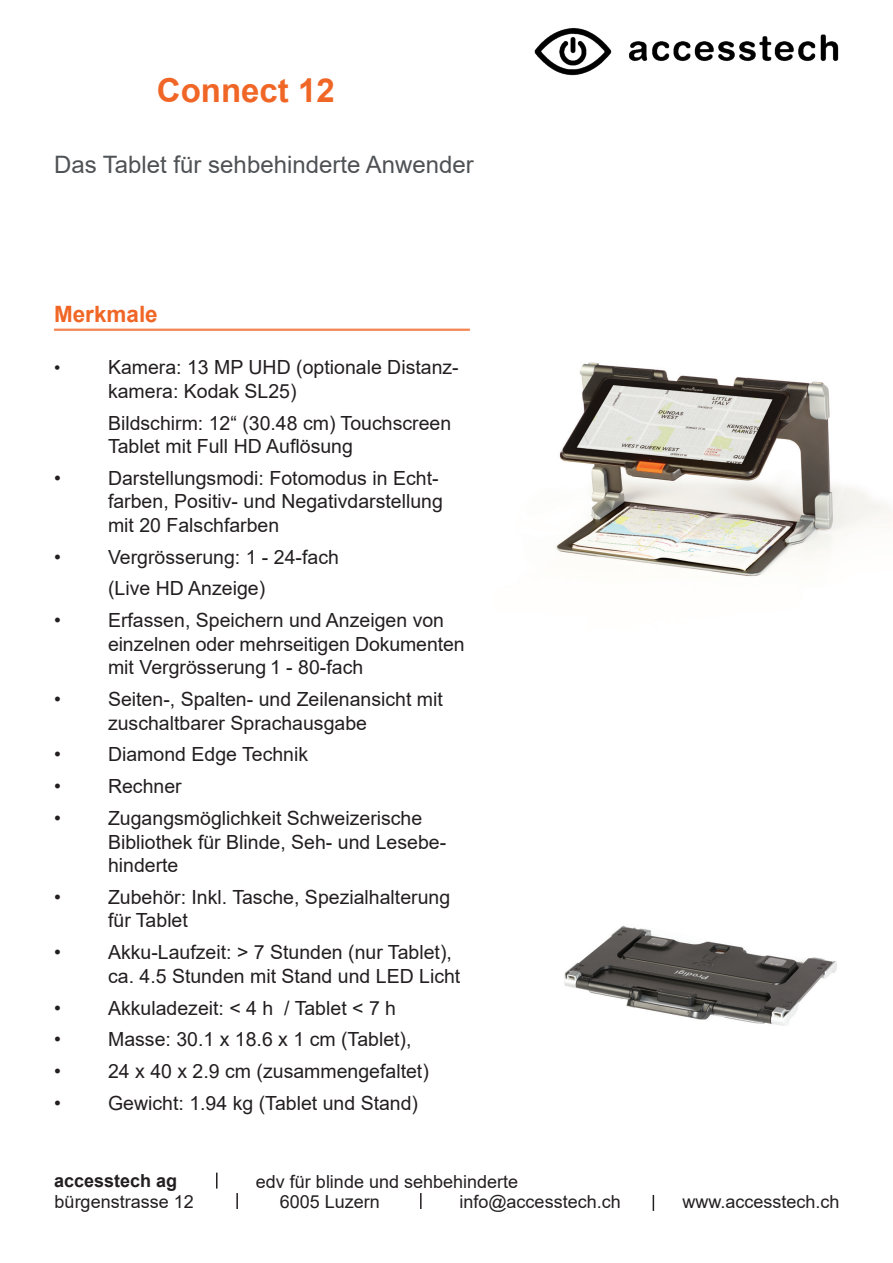
<style>
.page{position:relative;width:893px;height:1263px;background:#fff}
.page>*{position:absolute;margin:0;border:0;box-sizing:border-box;transform-origin:0 0}
.t1{font:700 33px "Arial";color:#f06626}
.t2{font:24px "Arial";color:#4f5255}
.t3{font:700 22.5px "Arial";color:#f06626}
.t4{font:19.5px/23.4px "Arial";color:#231f20}
.t5{font:18px "Arial";color:#231f20}
.t6{font:700 18px "Arial";color:#231f20}
</style>
<div class="page">
<svg style="left:216px;top:1172px;width:2px;height:16px"></svg>
<svg style="left:236px;top:1193px;width:2px;height:16px"></svg>
<svg style="left:420px;top:1193px;width:2px;height:16px"></svg>
<svg style="left:653px;top:1195px;width:1px;height:16px"></svg>
<img style="left:534px;top:28px;width:305px;height:48px">
<hr style="left:54px;top:330px;width:416px;height:1px;background:#f06626">
<hr style="left:54px;top:329px;width:416px;height:1px;background:#f06626">
<img style="left:555px;top:362px;width:338px;height:215px">
<img style="left:564px;top:925px;width:273px;height:101px">
<h1 class="t1" style="left:157px;top:67px;width:179px">Connect 12</h1>
<p class="t2" style="left:54px;top:148px;width:421px">Das Tablet für sehbehinderte Anwender</p>
<p class="t3" style="left:54px;top:299px;width:105px">Merkmale</p>
<p class="t5" style="left:54px;top:355px;width:8px">•</p>
<p class="t4" style="left:108px;top:356px;width:352px">Kamera: 13 MP UHD (optionale Distanz&shy;kamera: Kodak SL25)</p>
<p class="t4" style="left:108px;top:411px;width:345px">Bildschirm: 12“ (30.48 cm) Touchscreen<br>Tablet mit Full HD Auflösung</p>
<p class="t4" style="left:54px;top:466px;width:8px">•</p>
<p class="t4" style="left:108px;top:466px;width:336px">Darstellungsmodi: Fotomodus in Echt&shy;farben, Positiv- und Negativdarstellung mit 20 Falschfarben</p>
<p class="t4" style="left:54px;top:545px;width:8px">•</p>
<p class="t4" style="left:108px;top:541px;width:232px;line-height:32px">Vergrösserung: 1 - 24-fach (Live HD Anzeige)</p>
<p class="t4" style="left:54px;top:609px;width:8px">•</p>
<p class="t4" style="left:108px;top:609px;width:358px">Erfassen, Speichern und Anzeigen von einzelnen oder mehrseitigen Dokumenten mit Vergrösserung 1 - 80-fach</p>
<p class="t4" style="left:54px;top:687px;width:8px">•</p>
<p class="t4" style="left:108px;top:687px;width:336px">Seiten-, Spalten- und Zeilenansicht mit zuschaltbarer Sprachausgabe</p>
<p class="t4" style="left:54px;top:743px;width:8px">•</p>
<p class="t4" style="left:108px;top:743px;width:202px">Diamond Edge Technik</p>
<p class="t4" style="left:54px;top:775px;width:8px">•</p>
<p class="t4" style="left:108px;top:775px;width:75px">Rechner</p>
<p class="t4" style="left:54px;top:806px;width:8px">•</p>
<p class="t4" style="left:108px;top:806px;width:340px">Zugangsmöglichkeit Schweizerische<br>Bibliothek für Blinde, Seh- und Lesebe&shy;hinderte</p>
<p class="t4" style="left:54px;top:885px;width:8px">•</p>
<p class="t4" style="left:108px;top:885px;width:344px">Zubehör: Inkl. Tasche, Spezialhalterung für Tablet</p>
<p class="t4" style="left:54px;top:940px;width:8px">•</p>
<p class="t4" style="left:108px;top:940px;width:354px">Akku-Laufzeit: &gt; 7 Stunden (nur Tablet), ca. 4.5 Stunden mit Stand und LED Licht</p>
<p class="t4" style="left:54px;top:996px;width:8px">•</p>
<p class="t4" style="left:108px;top:996px;width:289px">Akkuladezeit: &lt; 4 h / Tablet &lt; 7 h</p>
<p class="t4" style="left:54px;top:1028px;width:8px">•</p>
<p class="t4" style="left:108px;top:1028px;width:305px">Masse: 30.1 x 18.6 x 1 cm (Tablet),</p>
<p class="t4" style="left:54px;top:1060px;width:8px">•</p>
<p class="t4" style="left:108px;top:1060px;width:322px">24 x 40 x 2.9 cm (zusammengefaltet)</p>
<p class="t4" style="left:54px;top:1091px;width:8px">•</p>
<p class="t4" style="left:108px;top:1091px;width:311px">Gewicht: 1.94 kg (Tablet und Stand)</p>
<p class="t6" style="left:54px;top:1168px;width:125px">accesstech ag</p>
<p class="t5" style="left:256px;top:1169px;width:264px">edv für blinde und sehbehinderte</p>
<p class="t5" style="left:55px;top:1189px;width:141px">bürgenstrasse 12</p>
<p class="t5" style="left:280px;top:1189px;width:102px">6005 Luzern</p>
<p class="t5" style="left:459px;top:1189px;width:163px">info@accesstech.ch</p>
<p class="t5" style="left:682px;top:1189px;width:159px">www.accesstech.ch</p>
</div>
